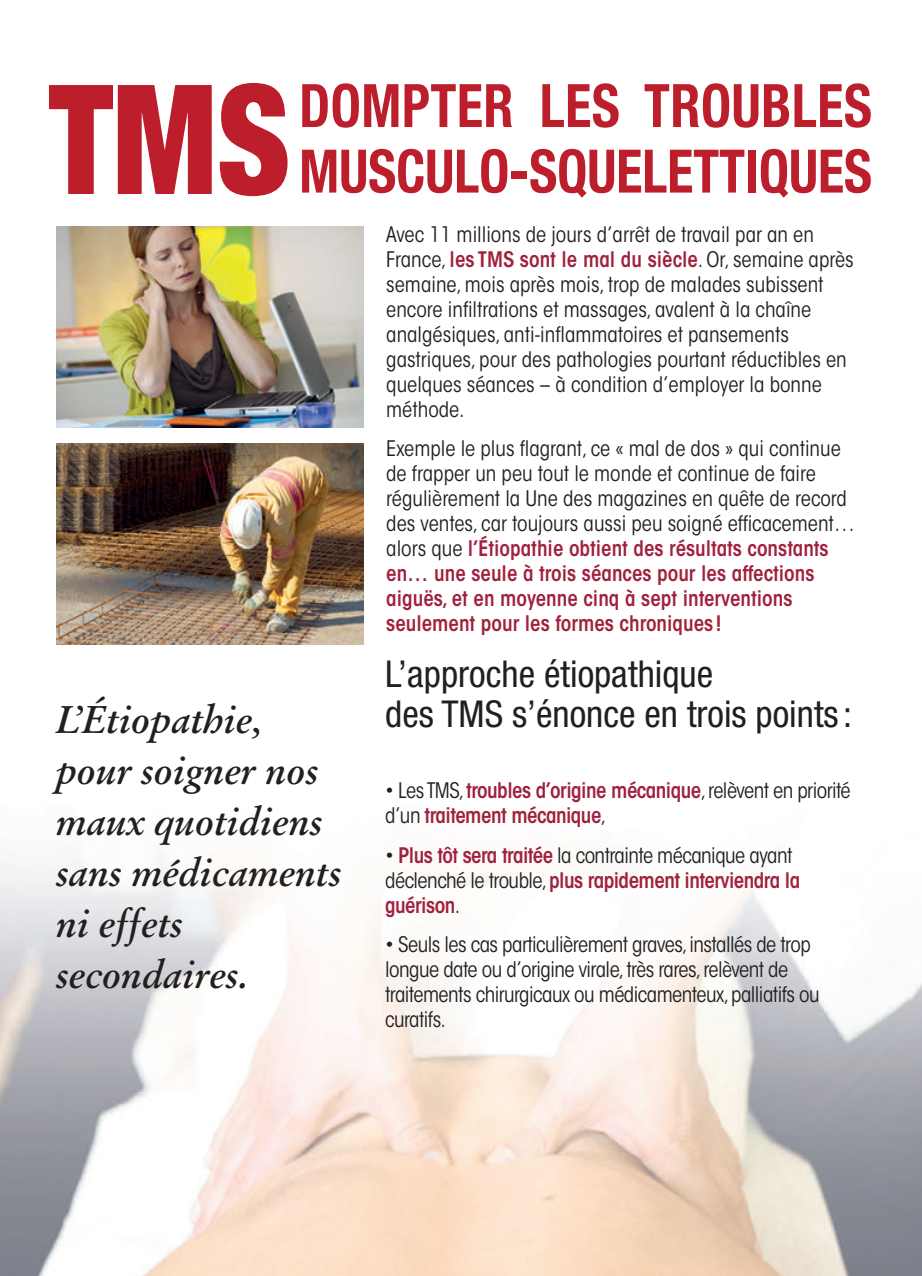
<style>
.page{position:relative;width:922px;height:1276px;background:#fff}
.page>*{position:absolute;margin:0;border:0;box-sizing:border-box;transform-origin:0 0}
.t1{font:900 condensed 152.5px "Helvetica Neue LT Std";color:#bc1f2b;scale:.9 1}
.t2{font:700 condensed 60px "Helvetica Neue";color:#bc1f2b;scale:.9 1}
.t3{font:italic 700 38.75px "Original Garamond BT";color:#231f20}
.t4{font:condensed 37px "Helvetica Neue";color:#231f20}
.t5{font:condensed 21.25px/25px "ITC Avant Garde Std";color:#231f20}
.t6{font:600 condensed 21.25px/25px "ITC Avant Garde Std";letter-spacing:-.025em;color:#a0213d}
.t7{font:condensed 21.25px/25px "ITC Avant Garde Std";letter-spacing:-.025em;color:#231f20}
.s1{font-weight:600;color:#a0213d}
.s2{font-weight:400;color:#231f20}
</style>
<div class="page">
<img style="left:0;top:861px;width:921px;height:414px">
<img style="left:57px;top:226px;width:306px;height:201px">
<img style="left:57px;top:443px;width:306px;height:201px">
<p class="t1" style="left:49px;top:52px;width:269px">TMS</p>
<p class="t2" style="left:299px;top:69px;width:637px">DOMPTER LES TROUBLES</p>
<p class="t2" style="left:299px;top:135px;width:637px">MUSCULO-SQUELETTIQUES</p>
<p class="t5" style="left:386px;top:224px;width:469px">Avec 11 millions de jours d’arrêt de travail par an en France, <span class="s1">les TMS sont le mal du siècle</span>. Or, semaine après semaine, mois après mois, trop de malades subissent encore infiltrations et massages, avalent à la chaîne analgésiques, anti-inflammatoires et pansements gastriques, pour des pathologies pourtant réductibles en quelques séances – à condition d’employer la bonne méthode.</p>
<p class="t5" style="left:386px;top:438px;width:470px">Exemple le plus flagrant, ce « mal de dos » qui continue de frapper un peu tout le monde et continue de faire régulièrement la Une des magazines en quête de record des ventes, car toujours aussi peu soigné efficacement… alors que <span class="s1">l’Étiopathie obtient des résultats constants en… une seule à trois séances pour les affections aiguës, et en moyenne cinq à sept interventions seulement pour les formes chroniques !</span></p>
<p class="t4" style="left:385px;top:660px;width:329px">L’approche étiopathique</p>
<p class="t3" style="left:57px;top:695px;width:207px">L’Étiopathie,</p>
<p class="t4" style="left:385px;top:701px;width:468px">des TMS s’énonce en trois points :</p>
<p class="t3" style="left:57px;top:746px;width:264px">pour soigner nos</p>
<p class="t3" style="left:57px;top:797px;width:268px">maux quotidiens</p>
<p class="t3" style="left:57px;top:848px;width:287px">sans médicaments</p>
<p class="t3" style="left:57px;top:899px;width:128px">ni effets</p>
<p class="t3" style="left:57px;top:950px;width:194px">secondaires.</p>
<p class="t6" style="left:385px;top:780px;width:467px"><span class="s2">• Les TMS,</span> troubles d’origine mécanique<span class="s2">, relèvent en priorité d’un</span> traitement mécanique<span class="s2">,</span></p>
<p class="t6" style="left:385px;top:844px;width:416px"><span class="s2">•</span> Plus tôt sera traitée <span class="s2">la contrainte mécanique ayant déclenché le trouble,</span> plus rapidement interviendra la guérison<span class="s2">.</span></p>
<p class="t7" style="left:385px;top:933px;width:436px">• Seuls les cas particulièrement graves, installés de trop longue date ou d’origine virale, très rares, relèvent de traitements chirurgicaux ou médicamenteux, palliatifs ou curatifs.</p>
</div>
